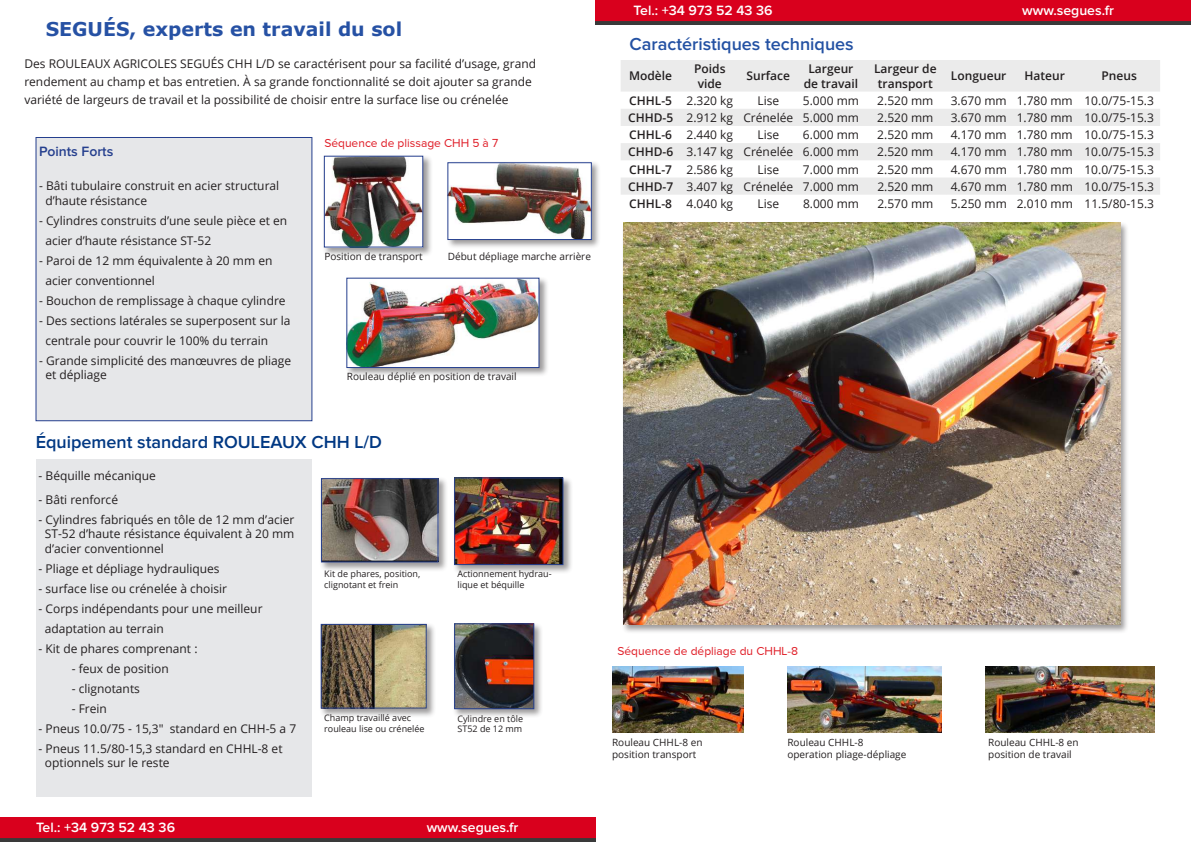
<style>
.page{position:relative;width:1191px;height:842px;background:#fff}
.page>*{position:absolute;margin:0;border:0;box-sizing:border-box;transform-origin:0 0}
.t1{font:700 19px "Verdana";color:#2651a4}
.t2{font:600 18px "Proxima Nova";color:#003883}
.t3{font:600 18px "Proxima Nova";color:#2351a3}
.t4{font:600 14px "Proxima Nova";color:#fff}
.t5{font:600 14px "Proxima Nova";color:#253f8e}
.t6{font:12px/14.4px "Open Sans";color:#231f20}
.t7{font:600 12px/14.4px "Open Sans";color:#231f20;text-align:center}
.t8{font:12px "Proxima Nova";color:#e01e28}
.t9{font:10px/12px "Open Sans";color:#231f20}
.t10{font:9px/10.8px "Open Sans";color:#231f20}
.s1{font-weight:600}
</style>
<div class="page">
<img style="left:595px;top:0;width:596px;height:24px">
<img style="left:0;top:817px;width:595px;height:24px">
<div style="left:36px;top:137px;width:276px;height:284px;background:#e6e7e9"></div>
<div style="left:36px;top:137px;width:276px;height:284px;border:1px solid #253f8e"></div>
<div style="left:36px;top:459px;width:276px;height:338px;background:#e6e7e9"></div>
<svg style="left:621px;top:60px;width:539px;height:135px;fill:#ebebeb"></svg>
<div style="left:322px;top:154px;width:111px;height:103px;background:#231f20;opacity:.45"></div>
<img style="left:326px;top:158px;width:95px;height:88px">
<div style="left:324px;top:156px;width:99px;height:92px;border:1px solid #253f8e"></div>
<div style="left:446px;top:161px;width:155px;height:88px;background:#231f20;opacity:.45"></div>
<img style="left:449px;top:164px;width:141px;height:74px">
<div style="left:447px;top:162px;width:145px;height:78px;border:1px solid #253f8e"></div>
<div style="left:345px;top:276px;width:204px;height:101px;background:#231f20;opacity:.45"></div>
<img style="left:348px;top:280px;width:189px;height:86px">
<div style="left:346px;top:278px;width:193px;height:90px;border:1px solid #253f8e"></div>
<div style="left:319px;top:622px;width:117px;height:96px;background:#231f20;opacity:.45"></div>
<img style="left:323px;top:626px;width:102px;height:81px">
<div style="left:321px;top:624px;width:106px;height:85px;border:1px solid #253f8e"></div>
<div style="left:319px;top:477px;width:129px;height:95px;background:#231f20;opacity:.45"></div>
<img style="left:323px;top:480px;width:113px;height:80px">
<div style="left:321px;top:478px;width:117px;height:84px;border:1px solid #253f8e"></div>
<div style="left:452px;top:476px;width:121px;height:99px;background:#231f20;opacity:.45"></div>
<img style="left:456px;top:479px;width:105px;height:84px">
<div style="left:454px;top:477px;width:109px;height:88px;border:1px solid #253f8e"></div>
<div style="left:452px;top:622px;width:92px;height:97px;background:#231f20;opacity:.45"></div>
<img style="left:456px;top:625px;width:76px;height:82px">
<div style="left:454px;top:623px;width:80px;height:86px;border:1px solid #253f8e"></div>
<div style="left:621px;top:221px;width:508px;height:413px;background:#231f20;opacity:.45"></div>
<img style="left:623px;top:223px;width:497px;height:402px">
<img style="left:612px;top:666px;width:131px;height:66px">
<img style="left:787px;top:666px;width:154px;height:66px">
<img style="left:985px;top:666px;width:170px;height:66px">
<h1 class="t1" style="left:46px;top:16px;width:358px">SEGUÉS, experts en travail du sol</h1>
<p class="t6" style="left:24px;top:54px;width:513px;line-height:18px">Des ROULEAUX AGRICOLES SEGUÉS CHH L/D se caractérisent pour sa facilité d’usage, grand rendement au champ et bas entretien. À sa grande fonctionnalité se doit ajouter sa grande variété de largeurs de travail et la possibilité de choisir entre la surface lise ou crénelée</p>
<p class="t5" style="left:39px;top:145px;width:76px">Points Forts</p>
<p class="t6" style="left:45px;top:179px;width:235px;text-indent:-6px">- Bâti tubulaire construit en acier structural d’haute résistance</p>
<p class="t6" style="left:45px;top:210px;width:243px;line-height:20px;text-indent:-6px">- Cylindres construits d’une seule pièce et en acier d’haute résistance ST-52</p>
<p class="t6" style="left:45px;top:250px;width:229px;line-height:20px;text-indent:-6px">- Paroi de 12 mm équivalente à 20 mm en acier conventionnel</p>
<p class="t6" style="left:39px;top:293px;width:248px">- Bouchon de remplissage à chaque cylindre</p>
<p class="t6" style="left:45px;top:310px;width:247px;line-height:20px;text-indent:-6px">- Des sections latérales se superposent sur la centrale pour couvrir le 100% du terrain</p>
<p class="t6" style="left:45px;top:353px;width:247px;text-indent:-6px">- Grande simplicité des manœuvres de pliage et dépliage</p>
<p class="t8" style="left:324px;top:136px;width:175px">Séquence de plissage CHH 5 à 7</p>
<p class="t9" style="left:324px;top:250px;width:100px">Position de transport</p>
<p class="t9" style="left:448px;top:250px;width:145px">Début dépliage marche arrière</p>
<p class="t9" style="left:347px;top:370px;width:171px">Rouleau déplié en position de travail</p>
<h2 class="t2" style="left:36px;top:434px;width:348px">Équipement standard ROULEAUX CHH L/D</h2>
<p class="t6" style="left:39px;top:468px;width:119px">- Béquille mécanique</p>
<p class="t6" style="left:39px;top:492px;width:81px">- Bâti renforcé</p>
<p class="t6" style="left:45px;top:512px;width:251px;text-align:justify;text-indent:-6px">- Cylindres fabriqués en tôle de 12 mm d’acier ST-52 d’haute résistance équivalent à 20 mm d’acier conventionnel</p>
<p class="t6" style="left:39px;top:561px;width:183px">- Pliage et dépliage hydrauliques</p>
<p class="t6" style="left:39px;top:581px;width:190px">- surface lise ou crénelée à choisir</p>
<p class="t6" style="left:45px;top:598px;width:219px;line-height:20px;text-indent:-6px">- Corps indépendants pour une meilleur adaptation au terrain</p>
<p class="t6" style="left:39px;top:641px;width:160px">- Kit de phares comprenant :</p>
<p class="t6" style="left:72px;top:661px;width:99px">- feux de position</p>
<p class="t6" style="left:72px;top:681px;width:70px">- clignotants</p>
<p class="t6" style="left:72px;top:701px;width:37px">- Frein</p>
<p class="t6" style="left:39px;top:721px;width:259px">- Pneus 10.0/75 - 15,3" standard en CHH-5 a 7</p>
<p class="t6" style="left:45px;top:741px;width:239px;text-indent:-6px">- Pneus 11.5/80-15,3 standard en CHHL-8 et optionnels sur le reste</p>
<p class="t10" style="left:324px;top:568px;width:97px">Kit de phares, position, clignotant et frein</p>
<p class="t10" style="left:457px;top:568px;width:96px">Actionnement hydrau&shy;lique et béquille</p>
<p class="t10" style="left:324px;top:712px;width:102px">Champ travaillé avec rouleau lise ou crénelée</p>
<p class="t10" style="left:457px;top:713px;width:67px">Cylindre en tôle<br>ST52 de 12 mm</p>
<p class="t4" style="left:36px;top:821px;width:141px">Tel.: +34 973 52 43 36</p>
<p class="t4" style="left:427px;top:821px;width:93px">www.segues.fr</p>
<p class="t4" style="left:633px;top:4px;width:141px">Tel.: +34 973 52 43 36</p>
<h2 class="t3" style="left:629px;top:36px;width:226px">Caractéristiques techniques</h2>
<p class="t4" style="left:1022px;top:4px;width:93px">www.segues.fr</p>
<p class="t7" style="left:629px;top:69px;width:45px">Modèle</p>
<p class="t7" style="left:694px;top:61px;width:33px">Poids vide</p>
<p class="t7" style="left:746px;top:69px;width:45px">Surface</p>
<p class="t7" style="left:803px;top:61px;width:56px">Largeur de travail</p>
<p class="t7" style="left:874px;top:61px;width:64px">Largeur de transport</p>
<p class="t7" style="left:951px;top:69px;width:57px">Longueur</p>
<p class="t7" style="left:1024px;top:69px;width:42px">Hateur</p>
<p class="t7" style="left:1101px;top:69px;width:37px">Pneus</p>
<p class="t6" style="left:629px;top:93px;width:105px"><span class="s1">CHHL-5</span> 2.320 kg</p>
<p class="t6" style="left:757px;top:93px;width:23px">Lise</p>
<p class="t6" style="left:803px;top:93px;width:58px">5.000 mm</p>
<p class="t6" style="left:877px;top:93px;width:58px">2.520 mm</p>
<p class="t6" style="left:950px;top:93px;width:205px">3.670 mm 1.780 mm 10.0/75-15.3</p>
<p class="t6" style="left:628px;top:110px;width:232px"><span class="s1">CHHD-5</span> 2.912 kg Crénelée 5.000 mm</p>
<p class="t6" style="left:877px;top:110px;width:58px">2.520 mm</p>
<p class="t6" style="left:950px;top:110px;width:205px">3.670 mm 1.780 mm 10.0/75-15.3</p>
<p class="t6" style="left:629px;top:127px;width:105px"><span class="s1">CHHL-6</span> 2.440 kg</p>
<p class="t6" style="left:757px;top:127px;width:23px">Lise</p>
<p class="t6" style="left:803px;top:127px;width:58px">6.000 mm</p>
<p class="t6" style="left:877px;top:127px;width:58px">2.520 mm</p>
<p class="t6" style="left:950px;top:127px;width:205px">4.170 mm 1.780 mm 10.0/75-15.3</p>
<p class="t6" style="left:628px;top:144px;width:232px"><span class="s1">CHHD-6</span> 3.147 kg Crénelée 6.000 mm</p>
<p class="t6" style="left:877px;top:144px;width:58px">2.520 mm</p>
<p class="t6" style="left:950px;top:144px;width:205px">4.170 mm 1.780 mm 10.0/75-15.3</p>
<p class="t6" style="left:629px;top:162px;width:105px"><span class="s1">CHHL-7</span> 2.586 kg</p>
<p class="t6" style="left:757px;top:162px;width:23px">Lise</p>
<p class="t6" style="left:803px;top:162px;width:58px">7.000 mm</p>
<p class="t6" style="left:877px;top:162px;width:58px">2.520 mm</p>
<p class="t6" style="left:950px;top:162px;width:205px">4.670 mm 1.780 mm 10.0/75-15.3</p>
<p class="t6" style="left:628px;top:179px;width:232px"><span class="s1">CHHD-7</span> 3.407 kg Crénelée 7.000 mm</p>
<p class="t6" style="left:877px;top:179px;width:58px">2.520 mm</p>
<p class="t6" style="left:950px;top:179px;width:205px">4.670 mm 1.780 mm 10.0/75-15.3</p>
<p class="t6" style="left:629px;top:196px;width:105px"><span class="s1">CHHL-8</span> 4.040 kg</p>
<p class="t6" style="left:757px;top:196px;width:23px">Lise</p>
<p class="t6" style="left:803px;top:196px;width:58px">8.000 mm</p>
<p class="t6" style="left:877px;top:196px;width:58px">2.570 mm</p>
<p class="t6" style="left:950px;top:196px;width:205px">5.250 mm 2.010 mm 11.5/80-15.3</p>
<p class="t8" style="left:617px;top:645px;width:182px">Séquence de dépliage du CHHL-8</p>
<p class="t9" style="left:612px;top:736px;width:92px">Rouleau CHHL-8 en position transport</p>
<p class="t9" style="left:787px;top:736px;width:120px">Rouleau CHHL-8 operation pliage-dépliage</p>
<p class="t9" style="left:988px;top:736px;width:92px">Rouleau CHHL-8 en position de travail</p>
</div>
